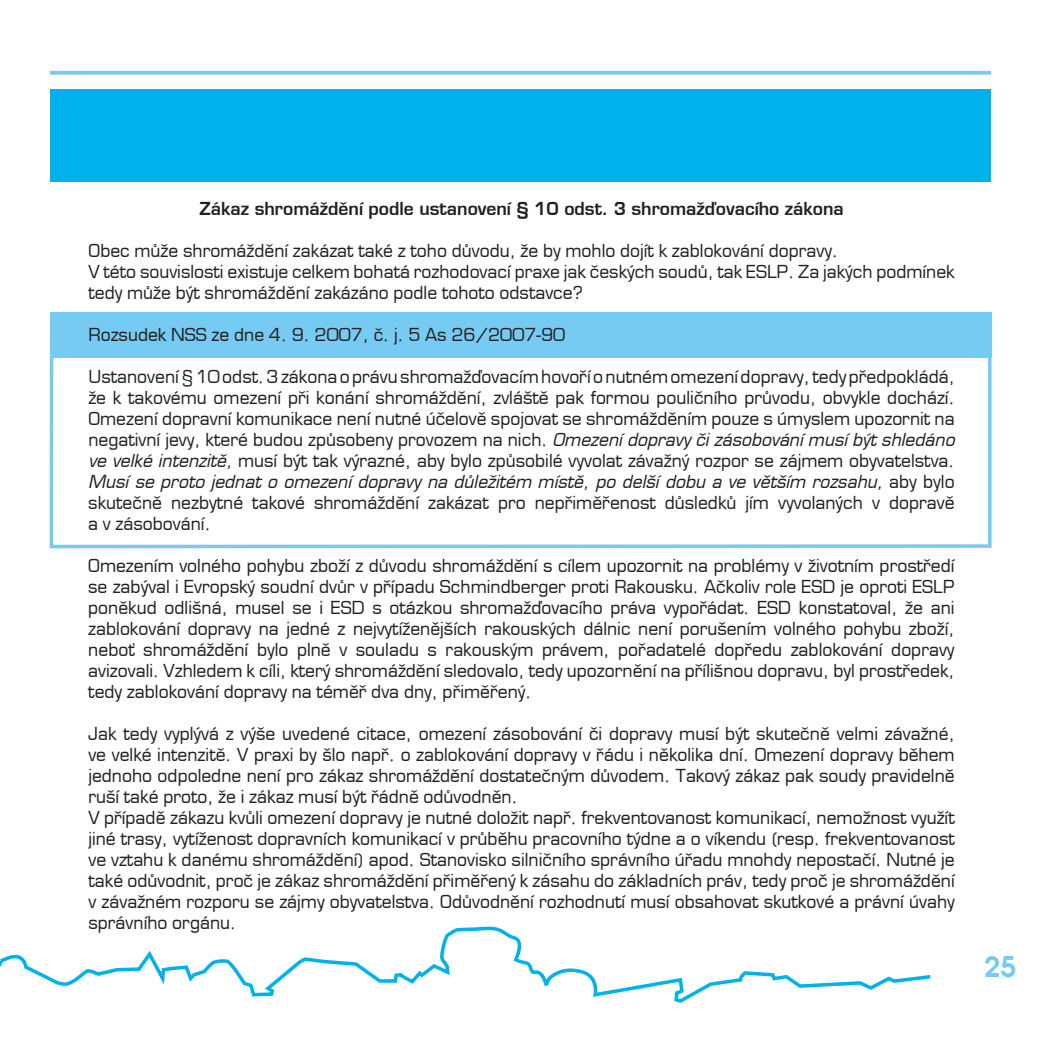
<style>
.page{position:relative;width:1042px;height:1042px;background:#fff}
.page>*{position:absolute;margin:0;border:0;box-sizing:border-box;transform-origin:0 0}
.t1{font:700 28px "Avalon";color:#75cbf2}
.t2{font:17.5px/21px "Euromode";color:#231f20}
.t3{font:700 17.5px "Euromode";color:#231f20}
.s1{font-style:italic}
.s2{font-family:"Avalon"}
</style>
<div class="page">
<hr style="left:0;top:71px;width:992px;height:3px;background:#75cbf2">
<svg style="left:6px;top:926px;width:925px;height:77px"></svg>
<div style="left:0;top:89px;width:1002px;height:93px;background:#00b2ec"></div>
<svg style="left:0;top:957px;width:6px;height:10px"></svg>
<div style="left:0;top:0;width:50px;height:873px;background:#fff"></div>
<div style="left:991px;top:0;width:51px;height:1042px;background:#fff"></div>
<svg style="left:49px;top:312px;width:943px;height:237px"></svg>
<p class="t3" style="left:200px;top:198px;width:646px">Zákaz shromáždění podle ustanovení § 10 odst. 3 shromažďovacího zákona</p>
<p class="t2" style="left:88px;top:240px;width:868px">Obec může shromáždění zakázat také z toho důvodu, že by mohlo dojít k zablokování dopravy.<br>V této souvislosti existuje celkem bohatá rozhodovací praxe jak českých soudů, tak ESLP. Za jakých podmínek tedy může být shromáždění zakázáno podle tohoto odstavce?</p>
<p class="t2" style="left:88px;top:324px;width:478px">Rozsudek NSS ze dne 4. 9. 2007, č. j. 5 As 26/2007-90</p>
<p class="t2" style="left:88px;top:366px;width:868px;text-align:justify">Ustanovení§10odst.3zákonao právushromažďovacímhovořío nutnémomezenídopravy,tedypředpokládá, že k takovému omezení při konání shromáždění, zvláště pak formou pouličního průvodu, obvykle dochází.<br>Omezení dopravní komunikace není nutné účelově spojovat se shromážděním pouze s úmyslem upozornit na negativní jevy, které budou způsobeny provozem na nich. <span class="s1">Omezení dopravy či zásobování musí být shledáno ve velké intenzitě,</span> musí být tak výrazné, aby bylo způsobilé vyvolat závažný rozpor se zájmem obyvatelstva.<br><span class="s1">Musí se proto jednat o omezení dopravy na důležitém místě, po delší dobu a ve větším rozsahu,</span> aby bylo skutečně nezbytné takové shromáždění zakázat pro nepřiměřenost důsledků jím vyvolaných v dopravě a v zásobování.</p>
<p class="t2" style="left:88px;top:555px;width:868px;text-align:justify">Omezením volného pohybu zboží z důvodu shromáždění s cílem upozornit na problémy v životním prostředí se zabýval i Evropský soudní dvůr v případu Schmindberger proti Rakousku. Ačkoliv role ESD je oproti ESLP poněkud odlišná, musel se i ESD s otázkou shromažďovacího práva vypořádat. ESD konstatoval, že ani zablokování dopravy na jedné z nejvytíženějších rakouských dálnic není porušením volného pohybu zboží, neboť shromáždění bylo plně v souladu s rakouským právem, pořadatelé dopředu zablokování dopravy avizovali. Vzhledem k cíli, který shromáždění sledovalo, tedy upozornění na přílišnou dopravu, byl prostředek, tedy zablokování dopravy na téměř dva dny, přiměřený.</p>
<p class="t2" style="left:88px;top:723px;width:868px">Jak tedy vyplývá z výše uvedené citace, omezení zásobování či dopravy musí být skutečně velmi závažné, ve velké intenzitě. V praxi by šlo např. o zablokování dopravy v řádu i několika dní. Omezení dopravy během jednoho odpoledne není pro zákaz shromáždění dostatečným důvodem. Takový zákaz pak soudy pravidelně ruší také proto, že i zákaz musí být řádně odůvodněn.<br>V případě zákazu kvůli omezení dopravy je nutné doložit např. frekventovanost komunikací, nemožnost využít jiné trasy, vytíženost dopravních komunikací v průběhu pracovního týdne a o víkendu <span class="s2">[</span>resp. frekventovanost ve vztahu k danému shromáždění<span class="s2">]</span> apod. Stanovisko silničního správního úřadu mnohdy nepostačí. Nutné je také odůvodnit, proč je zákaz shromáždění přiměřený k zásahu do základních práv, tedy proč je shromáždění v závažném rozporu se zájmy obyvatelstva. Odůvodnění rozhodnutí musí obsahovat skutkové a právní úvahy správního orgánu.</p>
<h1 class="t1" style="left:984px;top:949px;width:34px">25</h1>
</div>
